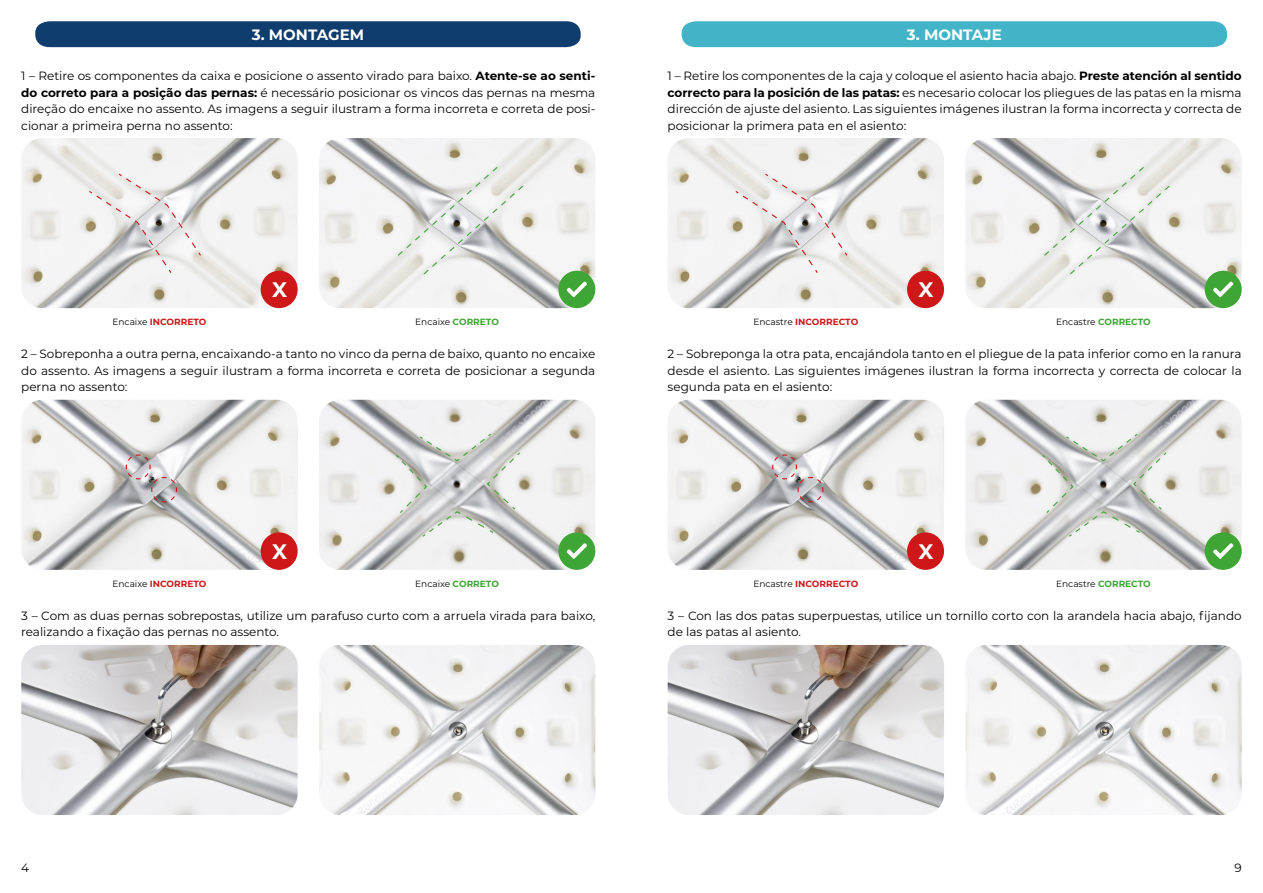
<style>
.page{position:relative;width:1263px;height:893px;background:#fff}
.page>*{position:absolute;margin:0;border:0;box-sizing:border-box;transform-origin:0 0}
.t1{font:700 21px "Montserrat";color:#fff}
.t2{font:700 15px "Montserrat";color:#fff}
.t3{font:12px/16.5px "Montserrat";color:#000;text-align:justify}
.t4{font:700 9px "Montserrat";color:#cd1719}
.t5{font:9px "Montserrat";color:#000}
.s1{font-weight:700}
.s2{font-weight:400;color:#000}
.s3{font-weight:700;color:#3fa535}
</style>
<div class="page">
<div style="left:35px;top:21px;width:546px;height:26px;background:#0f3d6e"></div>
<img style="left:21px;top:138px;width:277px;height:170px">
<img style="left:21px;top:400px;width:277px;height:170px">
<img style="left:21px;top:645px;width:277px;height:170px">
<img style="left:319px;top:138px;width:276px;height:170px">
<img style="left:319px;top:400px;width:276px;height:170px">
<img style="left:319px;top:645px;width:276px;height:170px">
<div style="left:261px;top:271px;width:37px;height:37px;background:#cd1719;border-radius:50%"></div>
<div style="left:261px;top:532px;width:37px;height:38px;background:#cd1719;border-radius:50%"></div>
<div style="left:558px;top:271px;width:37px;height:37px;background:#3fa535;border-radius:50%"></div>
<div style="left:558px;top:532px;width:37px;height:38px;background:#3fa535;border-radius:50%"></div>
<svg style="left:88px;top:173px;width:114px;height:101px"></svg>
<svg style="left:397px;top:166px;width:127px;height:110px"></svg>
<svg style="left:567px;top:282px;width:20px;height:15px"></svg>
<svg style="left:567px;top:543px;width:20px;height:16px"></svg>
<svg style="left:125px;top:454px;width:53px;height:49px"></svg>
<svg style="left:395px;top:433px;width:126px;height:105px"></svg>
<div style="left:682px;top:21px;width:545px;height:26px;background:#43b4c8"></div>
<img style="left:668px;top:138px;width:276px;height:170px">
<img style="left:668px;top:400px;width:276px;height:170px">
<img style="left:668px;top:645px;width:276px;height:170px">
<img style="left:965px;top:138px;width:277px;height:170px">
<img style="left:965px;top:400px;width:277px;height:170px">
<img style="left:965px;top:645px;width:277px;height:170px">
<div style="left:907px;top:271px;width:37px;height:37px;background:#cd1719;border-radius:50%"></div>
<div style="left:907px;top:532px;width:37px;height:38px;background:#cd1719;border-radius:50%"></div>
<div style="left:1205px;top:271px;width:37px;height:37px;background:#3fa535;border-radius:50%"></div>
<div style="left:1205px;top:532px;width:37px;height:38px;background:#3fa535;border-radius:50%"></div>
<svg style="left:734px;top:173px;width:114px;height:101px"></svg>
<svg style="left:1043px;top:166px;width:128px;height:110px"></svg>
<svg style="left:1213px;top:282px;width:20px;height:15px"></svg>
<svg style="left:1213px;top:543px;width:20px;height:16px"></svg>
<svg style="left:771px;top:454px;width:53px;height:49px"></svg>
<svg style="left:1041px;top:433px;width:126px;height:105px"></svg>
<p class="t2" style="left:252px;top:23px;width:114px">3. MONTAGEM</p>
<p class="t3" style="left:21px;top:67px;width:576px">1 – Retire os componentes da caixa e posicione o assento virado para baixo. <span class="s1">Atente-se ao senti&shy;do correto para a posição das pernas:</span> é necessário posicionar os vincos das pernas na mesma direção do encaixe no assento. As imagens a seguir ilustram a forma incorreta e correta de posi&shy;cionar a primeira perna no assento:</p>
<p class="t2" style="left:907px;top:23px;width:96px">3. MONTAJE</p>
<p class="t3" style="left:668px;top:67px;width:576px">1 – Retire los componentes de la caja y coloque el asiento hacia abajo. <span class="s1">Preste atención al sentido correcto para la posición de las patas:</span> es necesario colocar los pliegues de las patas en la misma dirección de ajuste del asiento. Las siguientes imágenes ilustran la forma incorrecta y correcta de posicionar la primera pata en el asiento:</p>
<h1 class="t1" style="left:272px;top:275px;width:16px">X</h1>
<h1 class="t1" style="left:918px;top:275px;width:16px">X</h1>
<p class="t4" style="left:112px;top:316px;width:95px"><span class="s2">Encaixe</span> INCORRETO</p>
<p class="t5" style="left:415px;top:316px;width:85px">Encaixe <span class="s3">CORRETO</span></p>
<p class="t4" style="left:753px;top:316px;width:106px"><span class="s2">Encastre</span> INCORRECTO</p>
<p class="t5" style="left:1056px;top:316px;width:96px">Encastre <span class="s3">CORRECTO</span></p>
<p class="t3" style="left:21px;top:345px;width:576px">2 – Sobreponha a outra perna, encaixando-a tanto no vinco da perna de baixo, quanto no encaixe do assento. As imagens a seguir ilustram a forma incorreta e correta de posicionar a segunda perna no assento:</p>
<p class="t3" style="left:668px;top:345px;width:576px">2 – Sobreponga la otra pata, encajándola tanto en el pliegue de la pata inferior como en la ranura desde el asiento. Las siguientes imágenes ilustran la forma incorrecta y correcta de colocar la segunda pata en el asiento:</p>
<h1 class="t1" style="left:272px;top:536px;width:16px">X</h1>
<h1 class="t1" style="left:918px;top:536px;width:16px">X</h1>
<p class="t4" style="left:112px;top:577px;width:95px"><span class="s2">Encaixe</span> INCORRETO</p>
<p class="t5" style="left:415px;top:578px;width:85px">Encaixe <span class="s3">CORRETO</span></p>
<p class="t4" style="left:753px;top:577px;width:106px"><span class="s2">Encastre</span> INCORRECTO</p>
<p class="t5" style="left:1056px;top:578px;width:96px">Encastre <span class="s3">CORRECTO</span></p>
<p class="t3" style="left:21px;top:607px;width:575px">3 – Com as duas pernas sobrepostas, utilize um parafuso curto com a arruela virada para baixo, realizando a fixação das pernas no assento.</p>
<p class="t3" style="left:668px;top:607px;width:576px">3 – Con las dos patas superpuestas, utilice un tornillo corto con la arandela hacia abajo, fijando de las patas al asiento.</p>
<p class="t3" style="left:21px;top:859px;width:9px">4</p>
<p class="t3" style="left:1234px;top:859px;width:9px">9</p>
</div>
